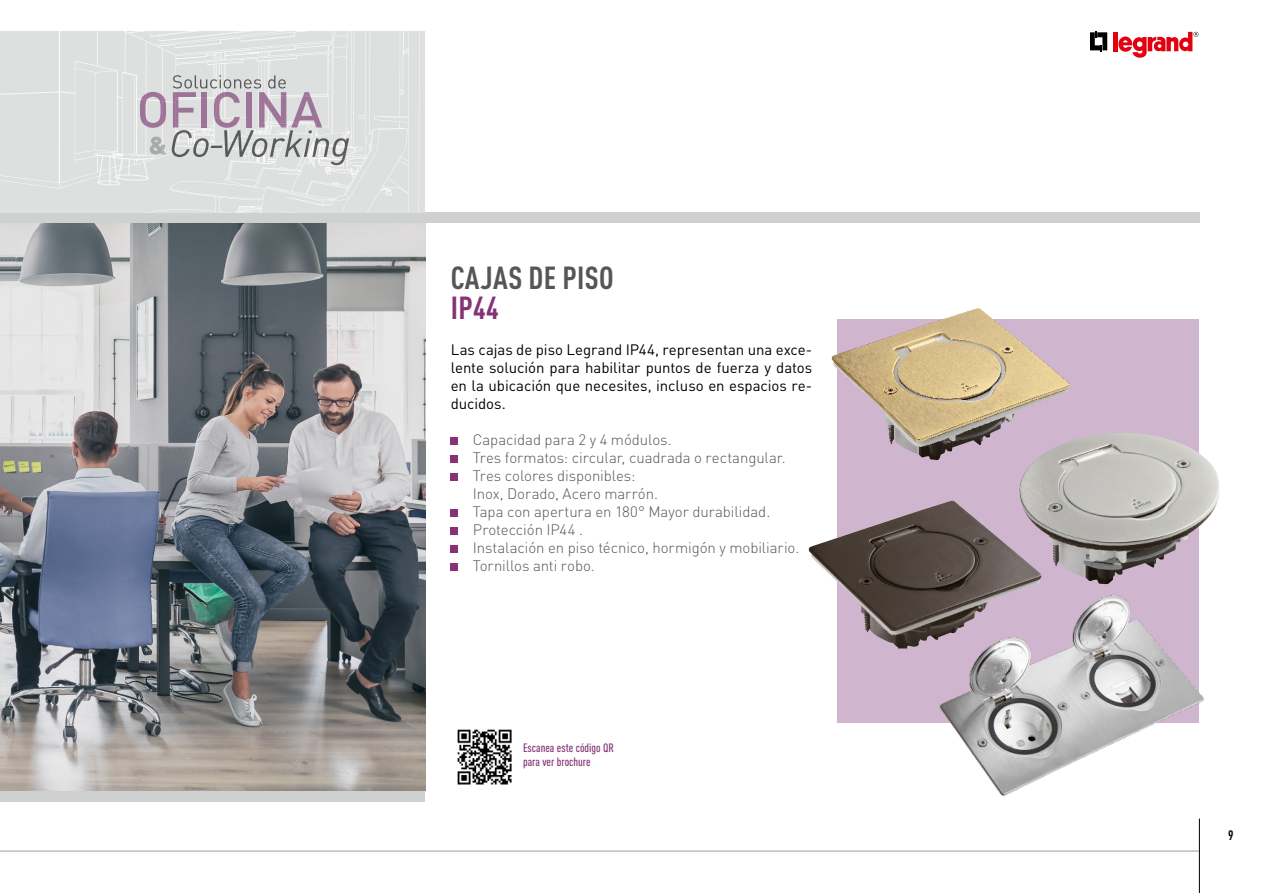
<style>
.page{position:relative;width:1263px;height:893px;background:#fff}
.page>*{position:absolute;margin:0;border:0;box-sizing:border-box;transform-origin:0 0}
.t1{font:700 condensed 31.5px "DIN Pro";letter-spacing:.01em;color:#565656}
.t2{font:700 condensed 31.5px "DIN Pro";color:#853276}
.t3{font:300 15px/18px "DIN Pro";letter-spacing:-.005em;color:#565656}
.t4{font:15px/18px "DIN Pro";letter-spacing:-.005em;color:#000;text-align:justify}
.t5{font:700 condensed 13.5px "DIN Pro";color:#000}
.t6{font:500 condensed 12px/14.4px "DIN Pro";color:#853276}
</style>
<div class="page">
<svg style="left:1090px;top:31px;width:17px;height:21px"></svg>
<div style="left:1113px;top:32px;width:5px;height:19px;background:#e3000f"></div>
<svg style="left:1118px;top:32px;width:80px;height:26px"></svg>
<div style="left:451px;top:437px;width:7px;height:7px;background:#853276"></div>
<div style="left:451px;top:473px;width:7px;height:7px;background:#853276"></div>
<div style="left:451px;top:527px;width:7px;height:7px;background:#853276"></div>
<div style="left:451px;top:455px;width:7px;height:7px;background:#853276"></div>
<div style="left:451px;top:509px;width:7px;height:7px;background:#853276"></div>
<div style="left:451px;top:545px;width:7px;height:7px;background:#853276"></div>
<div style="left:451px;top:563px;width:7px;height:7px;background:#853276"></div>
<img style="left:0;top:223px;width:425px;height:568px">
<div style="left:838px;top:320px;width:361px;height:403px;background:#cfb5ce"></div>
<hr style="left:0;top:851px;width:1199px;height:1px;background:#9c9d9d">
<hr style="left:1199px;top:819px;width:1px;height:74px;background:#000">
<div style="left:0;top:213px;width:1199px;height:10px;background:#cfd0d0"></div>
<div style="left:0;top:791px;width:425px;height:10px;background:#cfd0d0"></div>
<svg style="left:0;top:31px;width:425px;height:182px;background:#dfe0e0"></svg>
<svg style="left:140px;top:75px;width:209px;height:90px;background:#cbc6cb"></svg>
<img style="left:832px;top:309px;width:237px;height:152px">
<img style="left:809px;top:501px;width:226px;height:147px">
<img style="left:1018px;top:433px;width:170px;height:151px">
<img style="left:930px;top:589px;width:275px;height:208px">
<img style="left:457px;top:729px;width:55px;height:56px">
<h1 class="t1" style="left:451px;top:258px;width:164px">CAJAS DE PISO</h1>
<h1 class="t2" style="left:451px;top:288px;width:49px">IP44</h1>
<p class="t4" style="left:451px;top:340px;width:363px">Las cajas de piso Legrand IP44, representan una exce&shy;lente solución para habilitar puntos de fuerza y datos en la ubicación que necesites, incluso en espacios re&shy;ducidos.</p>
<p class="t3" style="left:473px;top:430px;width:328px">Capacidad para 2 y 4 módulos.<br>Tres formatos: circular, cuadrada o rectangular.<br>Tres colores disponibles:<br>Inox, Dorado, Acero marrón.<br>Tapa con apertura en 180° Mayor durabilidad.<br>Protección IP44 .<br>Instalación en piso técnico, hormigón y mobiliario.<br>Tornillos anti robo.</p>
<p class="t6" style="left:523px;top:740px;width:92px">Escanea este código QR para ver brochure</p>
<p class="t5" style="left:1228px;top:827px;width:7px">9</p>
</div>
